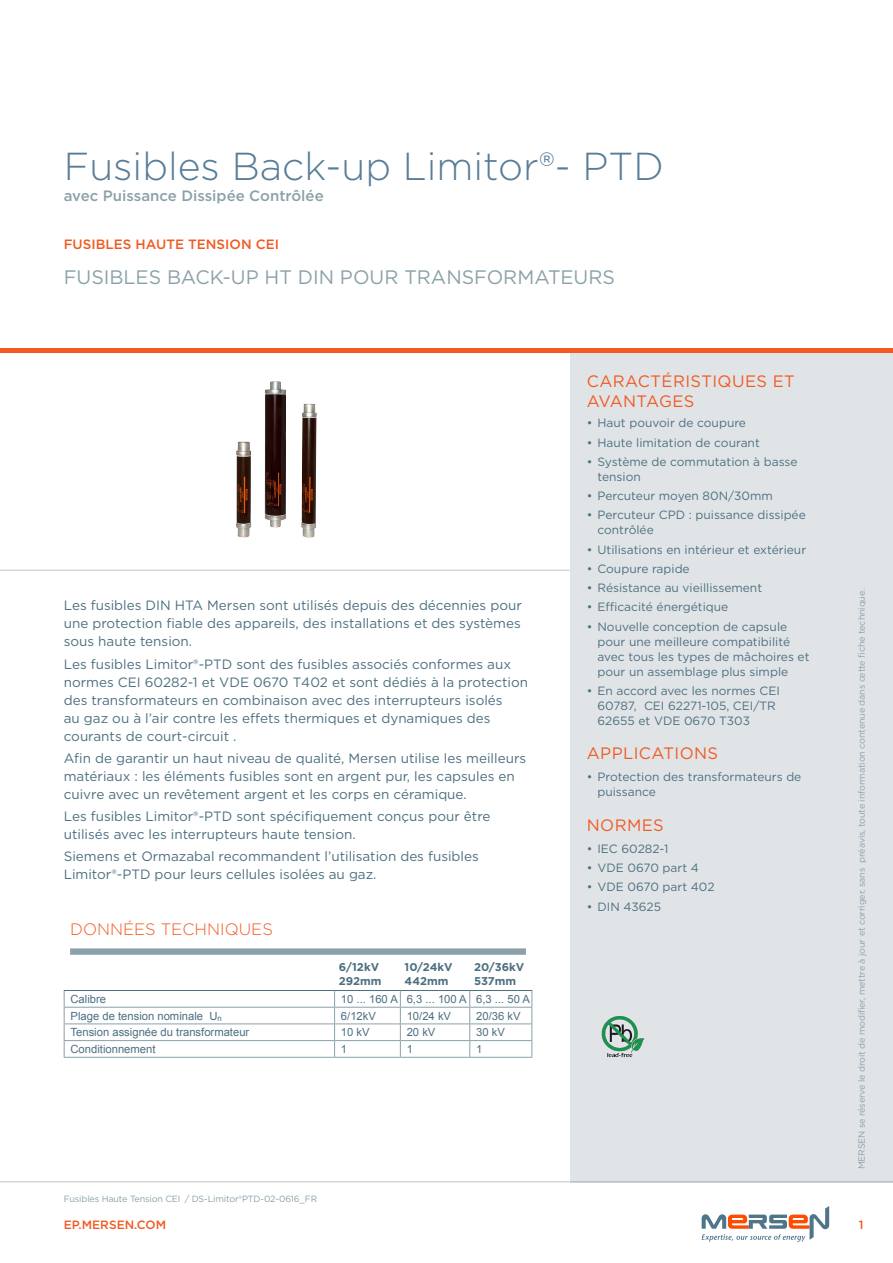
<style>
.page{position:relative;width:893px;height:1263px;background:#fff}
.page>*{position:absolute;margin:0;border:0;box-sizing:border-box;transform-origin:0 0}
.t1{font:300 39px "Gotham";color:#587d98}
.t2{font:19.5px "Gotham";color:#8ba1a9}
.t3{font:16.5px/19.8px "Gotham";letter-spacing:.025em;color:#f15a22}
.t4{font:300 16.5px "Gotham";color:#f15a22}
.t5{font:500 15px "Gotham";color:#8ba1a9}
.t6{font:13.5px/18px "Gotham";color:#4c7080}
.t7{font:500 13.5px "Gotham";color:#f15a22}
.t8{font:12px/15px "Gotham";color:#4c7080}
.t9{font:500 12px "Gotham";color:#f15a22}
.t10{font:11.25px "Arial";color:#4c7080}
.t11{font:700 11.25px/13.5px "Gotham";color:#4c7080}
.t12{font:9px "Gotham";letter-spacing:-.015em;color:#8ba1a9}
</style>
<div class="page">
<hr style="left:0;top:1181px;width:893px;height:1px;background:#bec8cd">
<div style="left:570px;top:353px;width:323px;height:829px;background:#e1e4e7"></div>
<hr style="left:0;top:349px;width:893px;height:4px;background:#f15a22">
<hr style="left:0;top:570px;width:570px;height:1px;background:#bec8cd">
<svg style="left:702px;top:1206px;width:127px;height:36px"></svg>
<img style="left:236px;top:381px;width:81px;height:157px">
<hr style="left:64px;top:1057px;width:271px;height:1px;background:#8ba1a9">
<hr style="left:335px;top:1057px;width:65px;height:1px;background:#8ba1a9">
<hr style="left:400px;top:1057px;width:70px;height:1px;background:#8ba1a9">
<hr style="left:470px;top:1057px;width:62px;height:1px;background:#8ba1a9">
<hr style="left:64px;top:990px;width:271px;height:1px;background:#4c7080">
<hr style="left:335px;top:990px;width:65px;height:1px;background:#4c7080">
<hr style="left:400px;top:990px;width:70px;height:1px;background:#4c7080">
<hr style="left:470px;top:990px;width:62px;height:1px;background:#4c7080">
<hr style="left:64px;top:1007px;width:271px;height:1px;background:#8ba1a9">
<hr style="left:335px;top:1007px;width:65px;height:1px;background:#8ba1a9">
<hr style="left:400px;top:1007px;width:70px;height:1px;background:#8ba1a9">
<hr style="left:470px;top:1007px;width:62px;height:1px;background:#8ba1a9">
<hr style="left:64px;top:1023px;width:271px;height:1px;background:#8ba1a9">
<hr style="left:335px;top:1023px;width:65px;height:1px;background:#8ba1a9">
<hr style="left:400px;top:1023px;width:70px;height:1px;background:#8ba1a9">
<hr style="left:470px;top:1023px;width:62px;height:1px;background:#8ba1a9">
<hr style="left:64px;top:1040px;width:271px;height:1px;background:#8ba1a9">
<svg style="left:64px;top:991px;width:1px;height:66px"></svg>
<hr style="left:335px;top:1040px;width:65px;height:1px;background:#8ba1a9">
<svg style="left:334px;top:991px;width:1px;height:66px"></svg>
<hr style="left:400px;top:1040px;width:70px;height:1px;background:#8ba1a9">
<svg style="left:400px;top:991px;width:1px;height:66px"></svg>
<hr style="left:470px;top:1040px;width:62px;height:1px;background:#8ba1a9">
<svg style="left:469px;top:991px;width:1px;height:66px"></svg>
<svg style="left:531px;top:991px;width:1px;height:66px"></svg>
<div style="left:70px;top:948px;width:456px;height:7px;background:#8ba1a9"></div>
<img style="left:601px;top:1016px;width:44px;height:42px">
<h1 class="t1" style="left:64px;top:142px;width:602px">Fusibles Back-up Limitor®- PTD</h1>
<p class="t5" style="left:64px;top:186px;width:261px">avec Puissance Dissipée Contrôlée</p>
<p class="t7" style="left:64px;top:235px;width:217px">FUSIBLES HAUTE TENSION CEI</p>
<h2 class="t2" style="left:64px;top:264px;width:553px">FUSIBLES BACK-UP HT DIN POUR TRANSFORMATEURS</h2>
<p class="t6" style="left:64px;top:596px;width:460px;text-align:justify">Les fusibles DIN HTA Mersen sont utilisés depuis des décennies pour une protection fiable des appareils, des installations et des systèmes sous haute tension.</p>
<p class="t6" style="left:64px;top:655px;width:466px">Les fusibles Limitor®-PTD sont des fusibles associés conformes aux normes CEI 60282-1 et VDE 0670 T402 et sont dédiés à la protection des transformateurs en combinaison avec des interrupteurs isolés<br>au gaz ou à l’air contre les effets thermiques et dynamiques des courants de court-circuit .</p>
<p class="t6" style="left:64px;top:749px;width:464px">Afin de garantir un haut niveau de qualité, Mersen utilise les meilleurs matériaux : les éléments fusibles sont en argent pur, les capsules en cuivre avec un revêtement argent et les corps en céramique.</p>
<p class="t6" style="left:64px;top:807px;width:428px">Les fusibles Limitor®-PTD sont spécifiquement conçus pour être utilisés avec les interrupteurs haute tension.</p>
<p class="t6" style="left:64px;top:847px;width:417px">Siemens et Ormazabal recommandent l’utilisation des fusibles<br>Limitor®-PTD pour leurs cellules isolées au gaz.</p>
<p class="t4" style="left:70px;top:918px;width:204px">DONNÉES TECHNIQUES</p>
<p class="t11" style="left:339px;top:960px;width:44px">6/12kV<br>292mm</p>
<p class="t11" style="left:405px;top:960px;width:49px">10/24kV<br>442mm</p>
<p class="t11" style="left:474px;top:960px;width:52px">20/36kV<br>537mm</p>
<p class="t10" style="left:71px;top:992px;width:37px">Calibre</p>
<p class="t10" style="left:341px;top:992px;width:190px">10 ... 160 A 6,3 ... 100 A 6,3 ... 50 A</p>
<p class="t10" style="left:71px;top:1008px;width:153px">Plage de tension nominale U<sub>n</sub></p>
<p class="t10" style="left:341px;top:1008px;width:37px">6/12kV</p>
<p class="t10" style="left:407px;top:1008px;width:46px">10/24 kV</p>
<p class="t10" style="left:476px;top:1008px;width:46px">20/36 kV</p>
<p class="t10" style="left:71px;top:1025px;width:180px">Tension assignée du transformateur</p>
<p class="t10" style="left:341px;top:1025px;width:30px">10 kV</p>
<p class="t10" style="left:407px;top:1025px;width:30px">20 kV</p>
<p class="t10" style="left:476px;top:1025px;width:30px">30 kV</p>
<p class="t10" style="left:71px;top:1042px;width:87px">Conditionnement</p>
<p class="t10" style="left:341px;top:1042px;width:8px">1</p>
<p class="t10" style="left:407px;top:1042px;width:8px">1</p>
<p class="t10" style="left:476px;top:1042px;width:8px">1</p>
<p class="t3" style="left:587px;top:371px;width:209px">CARACTÉRISTIQUES ET<br>AVANTAGES</p>
<p class="t8" style="left:587px;top:415px;width:161px">• Haut pouvoir de coupure</p>
<p class="t8" style="left:587px;top:435px;width:175px">• Haute limitation de courant</p>
<p class="t8" style="left:597px;top:454px;width:202px;text-indent:-11px">• Système de commutation à basse tension</p>
<p class="t8" style="left:587px;top:488px;width:187px">• Percuteur moyen 80N/30mm</p>
<p class="t8" style="left:597px;top:507px;width:210px;text-indent:-11px">• Percuteur CPD : puissance dissipée contrôlée</p>
<p class="t8" style="left:587px;top:542px;width:221px">• Utilisations en intérieur et extérieur</p>
<p class="t8" style="left:587px;top:561px;width:104px">• Coupure rapide</p>
<p class="t8" style="left:587px;top:580px;width:177px">• Résistance au vieillissement</p>
<p class="t8" style="left:587px;top:599px;width:143px">• Efficacité énergétique</p>
<p class="t8" style="left:597px;top:619px;width:214px;text-indent:-11px">• Nouvelle conception de capsule pour une meilleure compatibilité avec tous les types de mâchoires et pour un assemblage plus simple</p>
<p class="t8" style="left:597px;top:683px;width:184px;text-indent:-11px">• En accord avec les normes CEI<br>60787, CEI 62271-105, CEI/TR<br>62655 et VDE 0670 T303</p>
<p class="t3" style="left:587px;top:743px;width:133px">APPLICATIONS</p>
<p class="t8" style="left:597px;top:769px;width:205px;text-indent:-11px">• Protection des transformateurs de puissance</p>
<p class="t3" style="left:587px;top:815px;width:78px">NORMES</p>
<p class="t8" style="left:587px;top:841px;width:83px">• IEC 60282-1</p>
<p class="t8" style="left:587px;top:860px;width:114px">• VDE 0670 part 4</p>
<p class="t8" style="left:587px;top:879px;width:129px">• VDE 0670 part 402</p>
<p class="t8" style="left:587px;top:898px;width:76px">• DIN 43625</p>
<p class="t12" style="left:856px;top:1169px;width:582px;rotate:-90deg">MERSEN se réserve le droit de modifier, mettre à jour et corriger, sans préavis, toute information contenue dans cette fiche technique.</p>
<p class="t12" style="left:64px;top:1193px;width:255px">Fusibles Haute Tension CEI / DS-Limitor®PTD-02-0616_FR</p>
<p class="t9" style="left:64px;top:1217px;width:104px">EP.MERSEN.COM</p>
<p class="t9" style="left:859px;top:1217px;width:6px">1</p>
</div>
